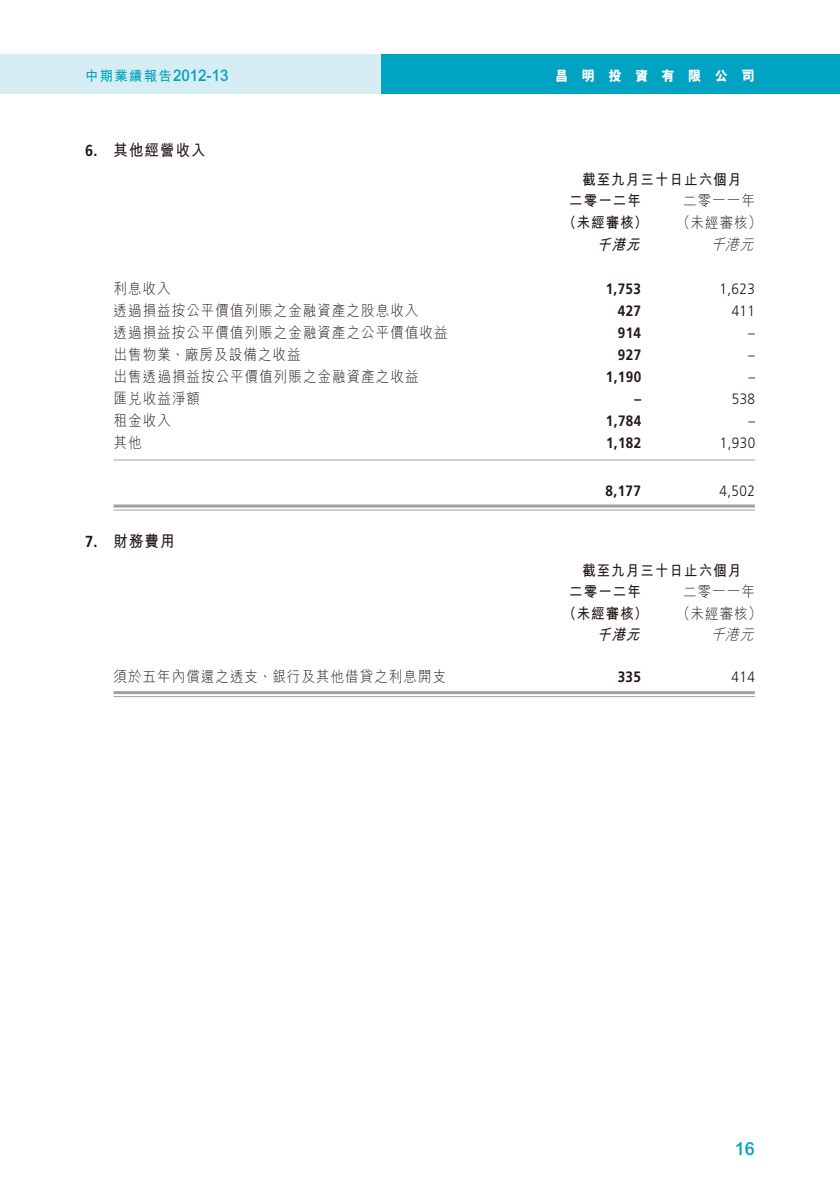
<style>
.page{position:relative;width:840px;height:1191px;background:#fff}
.page>*{position:absolute;margin:0;border:0;box-sizing:border-box;transform-origin:0 0}
.t1{font:500 18px "Arial MT Std";color:#00a3c2}
.t2{font:700 16px "M Hei HK";letter-spacing:.08em;color:#231916;scale:.9 1}
.t3{font:500 16px "Arial MT Std";color:#00a3c2;scale:.95 1}
.t4{font:700 16px "Frutiger LT Std";color:#231916;scale:.9 1}
.t5{font:300 15px "M Hei HK";letter-spacing:.08em;color:#231916;scale:.9 1}
.t6{font:700 15px "M Hei HK";letter-spacing:.08em;color:#231916;scale:.9 1}
.t7{font:700 15px "Frutiger LT Std";letter-spacing:.03em;color:#231916;scale:.9 1}
.t8{font:300 15px "Frutiger LT Std";letter-spacing:.03em;color:#231916;scale:.9 1}
.t9{font:italic 300 15px "M Hei HK";color:#231916;scale:.9 1}
.t10{font:italic 700 15px "M Hei HK";color:#231916;scale:.9 1}
.t11{font:800 14px "M Hei HK";letter-spacing:1em;color:#fff;scale:.95 1}
.t12{font:700 14px "M Hei HK";letter-spacing:.1em;color:#00a3c2;scale:.95 1}
</style>
<div class="page">
<div style="left:380px;top:54px;width:459px;height:40px;background:#00a3c2"></div>
<div style="left:0;top:54px;width:380px;height:40px;background:#d7edf4"></div>
<hr style="left:113px;top:459px;width:641px;height:1px;background:#a0a0a1">
<hr style="left:113px;top:504px;width:641px;height:3px;background:#a0a0a1">
<hr style="left:113px;top:509px;width:641px;height:1px;background:#a0a0a1">
<hr style="left:113px;top:691px;width:641px;height:3px;background:#a0a0a1">
<hr style="left:113px;top:696px;width:641px;height:1px;background:#a0a0a1">
<p class="t12" style="left:85px;top:66px;width:92px">中期業績報告</p>
<p class="t3" style="left:173px;top:66px;width:60px">2012-13</p>
<p class="t11" style="left:555px;top:67px;width:211px">昌明投資有限公司</p>
<p class="t4" style="left:85px;top:141px;width:15px">6.</p>
<p class="t2" style="left:113px;top:139px;width:104px">其他經營收入</p>
<p class="t6" style="left:582px;top:168px;width:178px">截至九月三十日止六個月</p>
<p class="t5" style="left:682px;top:190px;width:81px">二零一一年</p>
<p class="t6" style="left:569px;top:189px;width:81px">二零一二年</p>
<p class="t6" style="left:562px;top:211px;width:96px">（未經審核）</p>
<p class="t5" style="left:676px;top:212px;width:96px">（未經審核(</p>
<p class="t10" style="left:596px;top:233px;width:55px">千港元</p>
<p class="t9" style="left:710px;top:234px;width:55px">千港元</p>
<p class="t5" style="left:113px;top:278px;width:65px">利息收入</p>
<p class="t7" style="left:605px;top:280px;width:41px">1,753</p>
<p class="t8" style="left:719px;top:280px;width:41px">1,623</p>
<p class="t5" style="left:113px;top:300px;width:340px">透過損益按公平價值列賬之金融資產之股息收入</p>
<p class="t7" style="left:617px;top:302px;width:27px">427</p>
<p class="t8" style="left:731px;top:302px;width:27px">411</p>
<p class="t5" style="left:113px;top:322px;width:372px">透過損益按公平價值列賬之金融資產之公平價值收益</p>
<p class="t7" style="left:617px;top:324px;width:27px">914</p>
<p class="t8" style="left:747px;top:324px;width:9px">–</p>
<p class="t5" style="left:114px;top:344px;width:209px">出售物業、廠房及設備之收益</p>
<p class="t7" style="left:617px;top:346px;width:27px">927</p>
<p class="t8" style="left:747px;top:346px;width:9px">–</p>
<p class="t5" style="left:114px;top:366px;width:340px">出售透過損益按公平價值列賬之金融資產之收益</p>
<p class="t7" style="left:605px;top:368px;width:41px">1,190</p>
<p class="t8" style="left:748px;top:368px;width:9px">–</p>
<p class="t5" style="left:114px;top:388px;width:97px">匯兌收益淨額</p>
<p class="t7" style="left:634px;top:390px;width:9px">–</p>
<p class="t8" style="left:731px;top:390px;width:27px">538</p>
<p class="t5" style="left:114px;top:410px;width:65px">租金收入</p>
<p class="t7" style="left:605px;top:412px;width:41px">1,784</p>
<p class="t8" style="left:748px;top:412px;width:9px">–</p>
<p class="t5" style="left:114px;top:432px;width:33px">其他</p>
<p class="t7" style="left:605px;top:434px;width:41px">1,182</p>
<p class="t8" style="left:719px;top:434px;width:41px">1,930</p>
<p class="t7" style="left:605px;top:482px;width:41px">8,177</p>
<p class="t8" style="left:719px;top:482px;width:41px">4,502</p>
<p class="t4" style="left:85px;top:532px;width:15px">7.</p>
<p class="t2" style="left:113px;top:529px;width:69px">財務費用</p>
<p class="t6" style="left:582px;top:560px;width:178px">截至九月三十日止六個月</p>
<p class="t5" style="left:682px;top:581px;width:81px">二零一一年</p>
<p class="t6" style="left:569px;top:581px;width:81px">二零一二年</p>
<p class="t6" style="left:562px;top:603px;width:96px">（未經審核）</p>
<p class="t5" style="left:676px;top:603px;width:96px">（未經審核(</p>
<p class="t10" style="left:596px;top:624px;width:55px">千港元</p>
<p class="t9" style="left:710px;top:624px;width:55px">千港元</p>
<p class="t5" style="left:113px;top:666px;width:371px">須於五年內償還之透支、銀行及其他借貸之利息開支</p>
<p class="t7" style="left:617px;top:668px;width:27px">335</p>
<p class="t8" style="left:731px;top:668px;width:27px">414</p>
<p class="t1" style="left:734px;top:1138px;width:21px">16</p>
</div>
